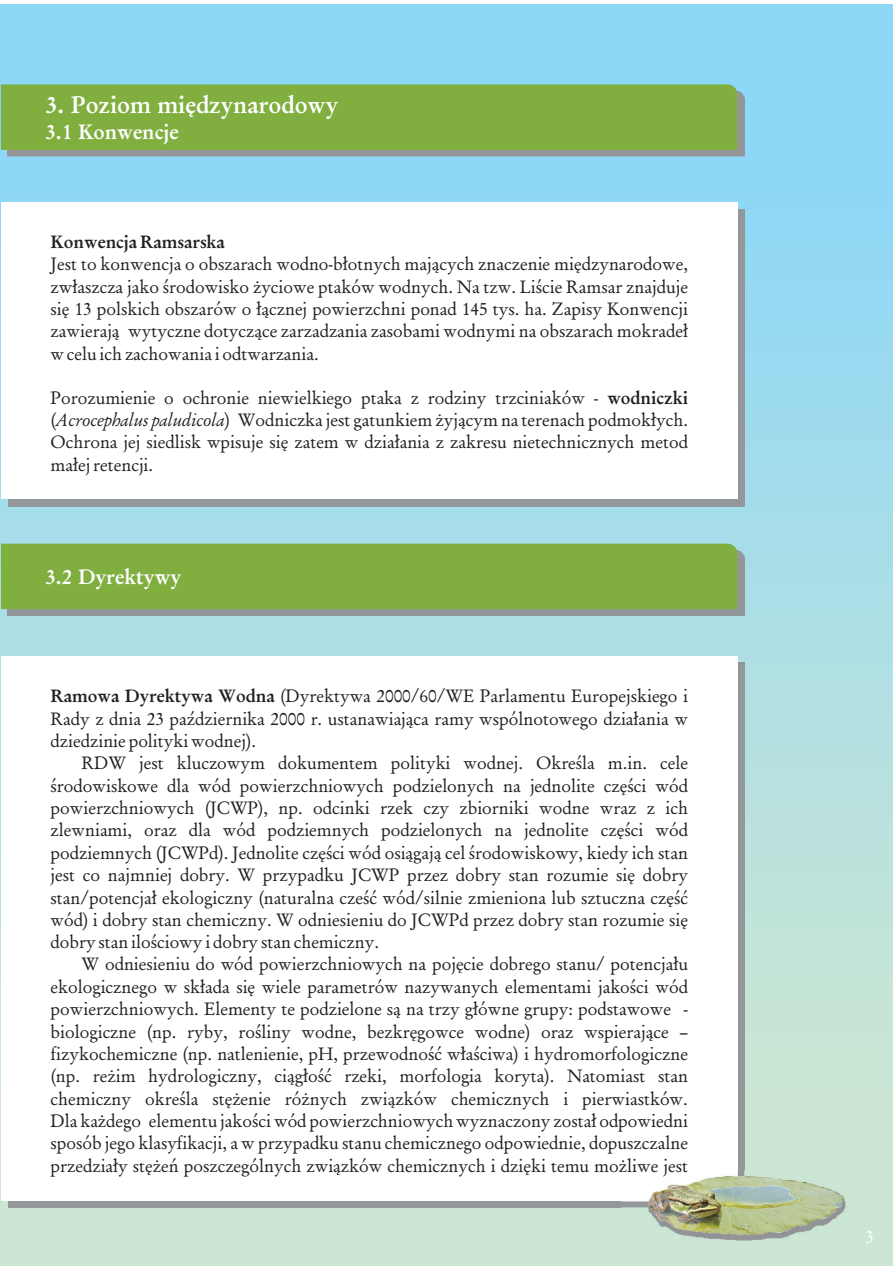
<style>
.page{position:relative;width:896px;height:1266px;background:#fff}
.page>*{position:absolute;margin:0;border:0;box-sizing:border-box;transform-origin:0 0}
.t1{font:24px "Garamond Antiqua,Bold";color:#fff}
.t2{font:21px "Garamond Antiqua,Bold";color:#fff}
.t3{font:18px/22.4px "Garamond Antiqua";color:#231f20;text-align:justify}
.t4{font:18px "Garamond Antiqua,Bold";color:#231f20}
.t5{font:18px "Garamond Antiqua";color:#fff}
.s1{font-family:"Garamond Antiqua,Bold"}
.s2{font-family:"Garamond Antiqua,Italic"}
</style>
<div class="page">
<div style="left:0;top:5px;width:892px;height:1260px;background:linear-gradient(to bottom,#87d6fb,#d0e2cb)"></div>
<img style="left:8px;top:91px;width:736px;height:66px">
<div style="left:1px;top:84px;width:736px;height:66px;background:#80af40"></div>
<div style="left:8px;top:210px;width:736px;height:296px;background:#94979a"></div>
<div style="left:1px;top:202px;width:736px;height:297px;background:#fff"></div>
<img style="left:8px;top:550px;width:736px;height:66px">
<div style="left:1px;top:543px;width:736px;height:66px;background:#80af40"></div>
<div style="left:1px;top:656px;width:736px;height:544px;background:#fff"></div>
<img style="left:621px;top:1170px;width:231px;height:70px">
<h1 class="t1" style="left:45px;top:94px;width:294px">3. Poziom międzynarodowy</h1>
<p class="t2" style="left:45px;top:123px;width:135px">3.1 Konwencje</p>
<p class="t4" style="left:51px;top:234px;width:176px">Konwencja Ramsarska</p>
<p class="t3" style="left:51px;top:254px;width:639px">Jest to konwencja o obszarach wodno-błotnych mających znaczenie międzynarodowe, zwłaszcza jako środowisko życiowe ptaków wodnych. Na tzw. Liście Ramsar znajduje się 13 polskich obszarów o łącznej powierzchni ponad 145 tys. ha. Zapisy Konwencji zawierają wytyczne dotyczące zarzadzania zasobami wodnymi na obszarach mokradeł w celu ich zachowania i odtwarzania.</p>
<p class="t3" style="left:51px;top:388px;width:639px">Porozumienie o ochronie niewielkiego ptaka z rodziny trzciniaków - <span class="s1">wodniczki </span>(<span class="s2">Acrocephalus paludicola</span>) Wodniczka jest gatunkiem żyjącym na terenach podmokłych.<br>Ochrona jej siedlisk wpisuje się zatem w działania z zakresu nietechnicznych metod małej retencji.</p>
<p class="t2" style="left:45px;top:567px;width:137px">3.2 Dyrektywy</p>
<p class="t3" style="left:51px;top:686px;width:639px"><span class="s1">Ramowa Dyrektywa Wodna</span> (Dyrektywa 2000/60/WE Parlamentu Europejskiego i Rady z dnia 23 października 2000 r. ustanawiająca ramy wspólnotowego działania w dziedzinie polityki wodnej).</p>
<p class="t3" style="left:51px;top:753px;width:639px;text-indent:31px">RDW jest kluczowym dokumentem polityki wodnej. Określa m.in. cele środowiskowe dla wód powierzchniowych podzielonych na jednolite części wód powierzchniowych (JCWP), np. odcinki rzek czy zbiorniki wodne wraz z ich zlewniami, oraz dla wód podziemnych podzielonych na jednolite części wód podziemnych (JCWPd). Jednolite części wód osiągają cel środowiskowy, kiedy ich stan jest co najmniej dobry. W przypadku JCWP przez dobry stan rozumie się dobry stan/potencjał ekologiczny (naturalna cześć wód/silnie zmieniona lub sztuczna część wód) i dobry stan chemiczny. W odniesieniu do JCWPd przez dobry stan rozumie się dobry stan ilościowy i dobry stan chemiczny.</p>
<p class="t3" style="left:51px;top:954px;width:639px;text-indent:31px">W odniesieniu do wód powierzchniowych na pojęcie dobrego stanu/ potencjału ekologicznego w składa się wiele parametrów nazywanych elementami jakości wód powierzchniowych. Elementy te podzielone są na trzy główne grupy: podstawowe - biologiczne (np. ryby, rośliny wodne, bezkręgowce wodne) oraz wspierające – fizykochemiczne (np. natlenienie, pH, przewodność właściwa) i hydromorfologiczne (np. reżim hydrologiczny, ciągłość rzeki, morfologia koryta). Natomiast stan chemiczny określa stężenie różnych związków chemicznych i pierwiastków.<br>Dla każdego elementu jakości wód powierzchniowych wyznaczony został odpowiedni sposób jego klasyfikacji, a w przypadku stanu chemicznego odpowiednie, dopuszczalne przedziały stężeń poszczególnych związków chemicznych i dzięki temu możliwe jest</p>
<p class="t5" style="left:864px;top:1229px;width:10px">3</p>
</div>
